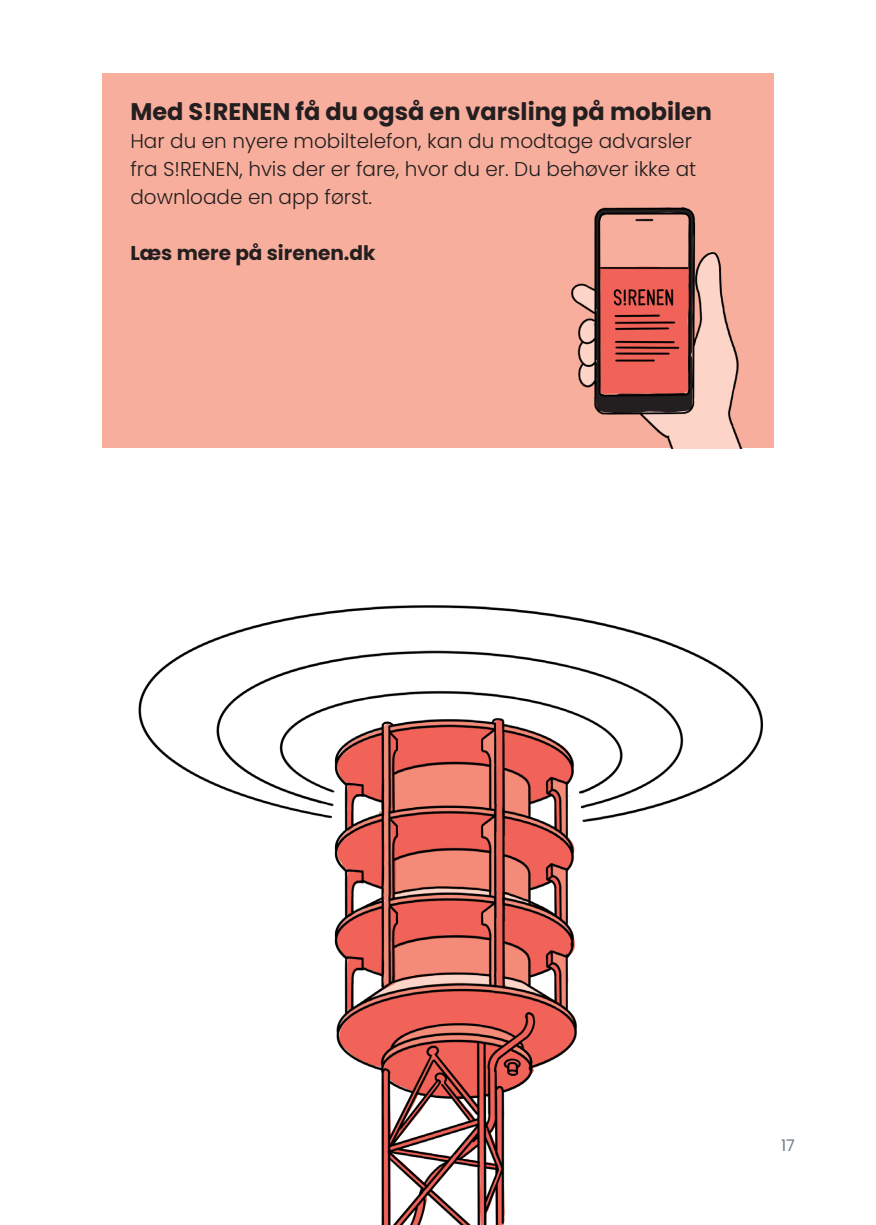
<style>
.page{position:relative;width:876px;height:1225px;background:#fff}
.page>*{position:absolute;margin:0;border:0;box-sizing:border-box;transform-origin:0 0}
.t1{font:700 24px "Poppins";color:#231f20}
.t2{font:300 20px/28px "Poppins";color:#231f20}
.t3{font:700 20px "Poppins";color:#231f20}
.t4{font:16px "Poppins";color:#6d7b88}
</style>
<div class="page">
<div style="left:102px;top:74px;width:672px;height:374px;background:#f8ae9c"></div>
<img style="left:138px;top:605px;width:625px;height:620px">
<img style="left:571px;top:207px;width:171px;height:241px">
<p class="t1" style="left:130px;top:98px;width:583px">Med S!RENEN få du også en varsling på mobilen</p>
<p class="t2" style="left:130px;top:127px;width:567px">Har du en nyere mobiltelefon, kan du modtage advarsler fra S!RENEN, hvis der er fare, hvor du er. Du behøver ikke at downloade en app først.</p>
<p class="t3" style="left:130px;top:242px;width:247px">Læs mere på sirenen.dk</p>
<p class="t4" style="left:781px;top:1136px;width:15px">17</p>
</div>
